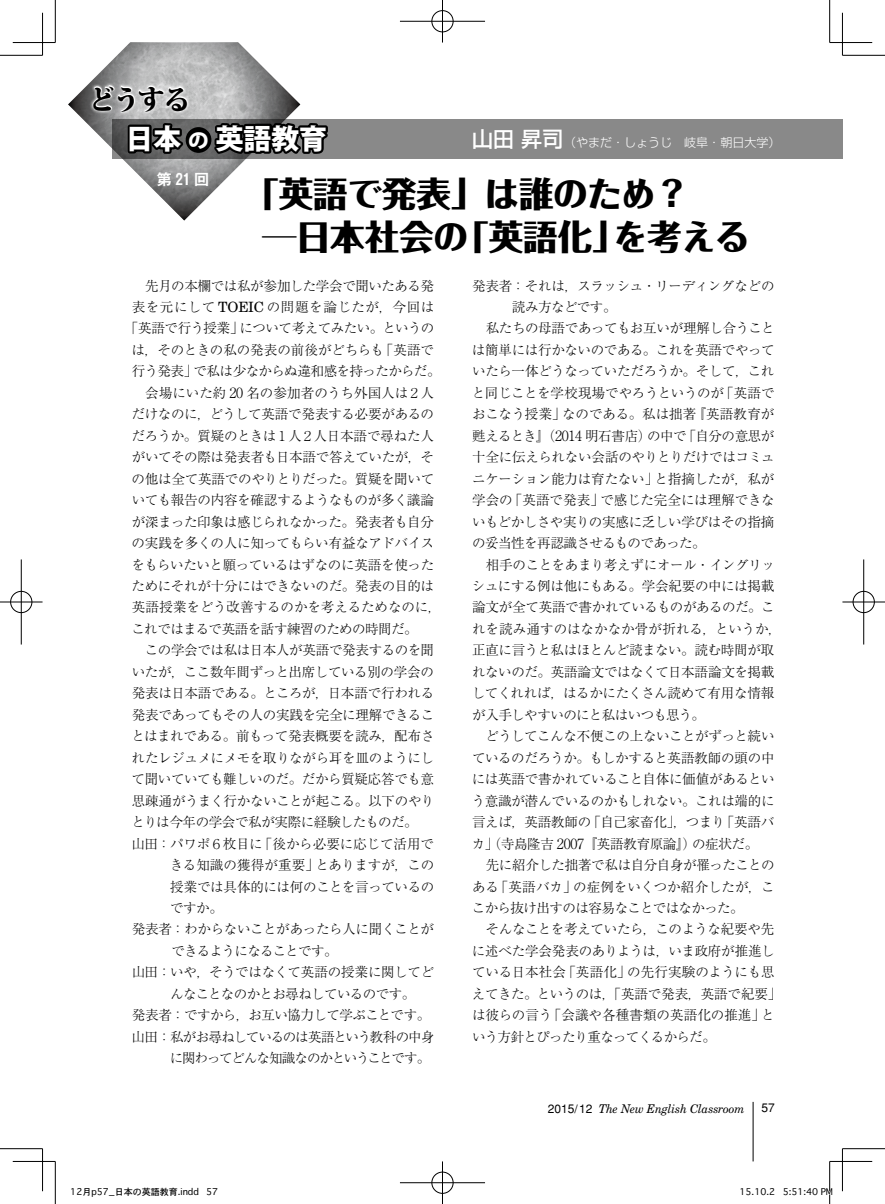
<style>
.page{position:relative;width:885px;height:1204px;background:#fff}
.page>*{position:absolute;margin:0;border:0;box-sizing:border-box;transform-origin:0 0}
.t1{font:800 34.5px/43.5px "Folk Pro";letter-spacing:-.005em;color:#000}
.t2{font:800 27.75px "Koz Go Pro";color:#fff}
.t3{font:800 27.75px "Koz Min Pro";color:#000}
.t4{font:700 15px "Gothic MB101 Pro De";color:#fff}
.t5{font:300 13.5px "Ryumin Pro";letter-spacing:-.025em;color:#000}
.t6{font:300 13.5px "Ryumin Pro";color:#000}
.t7{font:300 13.5px "Ryumin Pro";letter-spacing:-.005em;color:#000}
.t8{font:300 13.5px "Ryumin Pro";letter-spacing:.005em;color:#000}
.t9{font:300 13.5px "Ryumin Pro";letter-spacing:-.045em;color:#000}
.t10{font:300 13.5px "Ryumin Pro";letter-spacing:-.075em;color:#000}
.t11{font:300 13.5px "Ryumin Pro";letter-spacing:.04em;color:#000}
.t12{font:300 13.5px "Ryumin Pro";letter-spacing:-.08em;color:#000}
.t13{font:300 13.5px "Ryumin Pro";letter-spacing:-.055em;color:#000}
.t14{font:300 13.5px "Ryumin Pro";letter-spacing:-.065em;color:#000}
.t15{font:italic 12px "New Century Schlbk";letter-spacing:-.01em;color:#000;scale:.95 1}
.t16{font:300 12px "Shin Go Pro";color:#fff}
.t17{font:500 12px "Gothic BBB";color:#000}
.t18{font:9px "Osaka";color:#000}
.s1{font-size:20.55px}
.s2{font-weight:500;font-size:21px}
.s3{font-family:"New Century Schlbk";font-weight:400;font-size:14.1px}
.s4{font-size:14.1px}
.s5{font-family:"Helvetica";font-style:normal}
</style>
<div class="page">
<div style="left:112px;top:119px;width:730px;height:40px;background:#898989"></div>
<svg style="left:68px;top:43px;width:260px;height:177px"></svg>
<div style="left:186px;top:127px;width:25px;height:26px;background:#000;border-radius:50%"></div>
<hr style="left:752px;top:1101px;width:1px;height:60px;background:#000">
<hr style="left:0;top:55px;width:43px;height:1px;background:#000">
<hr style="left:842px;top:55px;width:42px;height:1px;background:#000">
<hr style="left:0;top:1148px;width:43px;height:1px;background:#000">
<hr style="left:842px;top:1148px;width:42px;height:1px;background:#000">
<hr style="left:55px;top:0;width:1px;height:43px;background:#000">
<hr style="left:55px;top:1161px;width:1px;height:42px;background:#000">
<hr style="left:829px;top:0;width:1px;height:43px;background:#000">
<hr style="left:829px;top:1161px;width:1px;height:42px;background:#000">
<hr style="left:13px;top:42px;width:42px;height:1px;background:#000">
<hr style="left:829px;top:42px;width:43px;height:1px;background:#000">
<hr style="left:13px;top:1161px;width:42px;height:1px;background:#000">
<hr style="left:829px;top:1161px;width:43px;height:1px;background:#000">
<hr style="left:42px;top:13px;width:1px;height:42px;background:#000">
<hr style="left:42px;top:1148px;width:1px;height:43px;background:#000">
<hr style="left:842px;top:13px;width:1px;height:42px;background:#000">
<hr style="left:842px;top:1148px;width:1px;height:43px;background:#000">
<div style="left:431px;top:10px;width:23px;height:23px;border:2px solid #fff;border-radius:50%"></div>
<hr style="left:400px;top:20px;width:85px;height:2px;background:#fff">
<hr style="left:441px;top:0;width:2px;height:43px;background:#fff">
<div style="left:431px;top:10px;width:22px;height:22px;border:1px solid #000;border-radius:50%"></div>
<hr style="left:400px;top:21px;width:85px;height:1px;background:#000">
<hr style="left:442px;top:0;width:1px;height:43px;background:#000">
<div style="left:431px;top:1170px;width:23px;height:24px;border:2px solid #fff;border-radius:50%"></div>
<hr style="left:400px;top:1181px;width:85px;height:2px;background:#fff">
<hr style="left:441px;top:1161px;width:2px;height:42px;background:#fff">
<div style="left:431px;top:1171px;width:22px;height:22px;border:1px solid #000;border-radius:50%"></div>
<hr style="left:400px;top:1182px;width:85px;height:1px;background:#000">
<hr style="left:442px;top:1161px;width:1px;height:42px;background:#000">
<div style="left:10px;top:590px;width:23px;height:23px;border:2px solid #fff;border-radius:50%"></div>
<hr style="left:0;top:601px;width:43px;height:2px;background:#fff">
<hr style="left:20px;top:559px;width:2px;height:85px;background:#fff">
<div style="left:10px;top:591px;width:22px;height:21px;border:1px solid #000;border-radius:50%"></div>
<hr style="left:0;top:601px;width:43px;height:1px;background:#000">
<hr style="left:21px;top:559px;width:1px;height:85px;background:#000">
<div style="left:851px;top:590px;width:24px;height:23px;border:2px solid #fff;border-radius:50%"></div>
<hr style="left:842px;top:601px;width:42px;height:2px;background:#fff">
<hr style="left:862px;top:559px;width:2px;height:85px;background:#fff">
<div style="left:852px;top:591px;width:22px;height:21px;border:1px solid #000;border-radius:50%"></div>
<hr style="left:842px;top:601px;width:42px;height:1px;background:#000">
<hr style="left:863px;top:559px;width:1px;height:85px;background:#000">
<svg style="left:829px;top:1186px;width:2px;height:9px"></svg>
<h2 class="t3" style="left:88px;top:79px;width:104px">どうする</h2>
<h2 class="t2" style="left:126px;top:121px;width:203px">日本<span class="s1">の</span>英語教育</h2>
<p class="t16" style="left:472px;top:133px;width:309px"><span class="s2">山田 昇司</span> （やまだ・しょうじ　岐阜・朝日大学）</p>
<h1 class="t1" style="left:262px;top:167px;width:489px;text-indent:-18px">「英語で発表」は誰のため？<br>─日本社会の「英語化」を考える</h1>
<p class="t5" style="left:145px;top:275px;width:290px">先月の本欄では私が参加した学会で聞いたある発</p>
<p class="t11" style="left:132px;top:296px;width:304px">表を元にして <span class="s3">TOEIC</span> の問題を論じたが，今回は</p>
<p class="t5" style="left:125px;top:318px;width:311px">「英語で行う授業」について考えてみたい。というの</p>
<p class="t7" style="left:132px;top:339px;width:304px">は，そのときの私の発表の前後がどちらも「英語で</p>
<p class="t5" style="left:132px;top:361px;width:310px">行う発表」で私は少なからぬ違和感を持ったからだ。</p>
<p class="t6" style="left:145px;top:382px;width:290px">会場にいた約 <span class="s4">20</span> 名の参加者のうち外国人は２人</p>
<p class="t5" style="left:132px;top:403px;width:304px">だけなのに，どうして英語で発表する必要があるの</p>
<p class="t5" style="left:132px;top:425px;width:304px">だろうか。質疑のときは１人２人日本語で尋ねた人</p>
<p class="t5" style="left:132px;top:446px;width:304px">がいてその際は発表者も日本語で答えていたが，そ</p>
<p class="t5" style="left:132px;top:468px;width:304px">の他は全て英語でのやりとりだった。質疑を聞いて</p>
<p class="t5" style="left:132px;top:489px;width:304px">いても報告の内容を確認するようなものが多く議論</p>
<p class="t5" style="left:132px;top:511px;width:304px">が深まった印象は感じられなかった。発表者も自分</p>
<p class="t5" style="left:132px;top:532px;width:304px">の実践を多くの人に知ってもらい有益なアドバイス</p>
<p class="t5" style="left:131px;top:554px;width:304px">をもらいたいと願っているはずなのに英語を使った</p>
<p class="t5" style="left:132px;top:575px;width:304px">ためにそれが十分にはできないのだ。発表の目的は</p>
<p class="t7" style="left:132px;top:596px;width:311px">英語授業をどう改善するのかを考えるためなのに，</p>
<p class="t5" style="left:131px;top:618px;width:288px">これではまるで英語を話す練習のための時間だ。</p>
<p class="t5" style="left:145px;top:639px;width:291px">この学会では私は日本人が英語で発表するのを聞</p>
<p class="t5" style="left:132px;top:661px;width:304px">いたが，ここ数年間ずっと出席している別の学会の</p>
<p class="t5" style="left:132px;top:682px;width:304px">発表は日本語である。ところが，日本語で行われる</p>
<p class="t5" style="left:132px;top:704px;width:304px">発表であってもその人の実践を完全に理解できるこ</p>
<p class="t5" style="left:131px;top:725px;width:304px">とはまれである。前もって発表概要を読み，配布さ</p>
<p class="t5" style="left:132px;top:747px;width:304px">れたレジュメにメモを取りながら耳を皿のようにし</p>
<p class="t5" style="left:132px;top:768px;width:304px">て聞いていても難しいのだ。だから質疑応答でも意</p>
<p class="t5" style="left:132px;top:790px;width:304px">思疎通がうまく行かないことが起こる。以下のやり</p>
<p class="t5" style="left:131px;top:811px;width:288px">とりは今年の学会で私が実際に経験したものだ。</p>
<p class="t5" style="left:131px;top:832px;width:304px">山田：パワポ６枚目に「後から必要に応じて活用で</p>
<p class="t8" style="left:170px;top:854px;width:266px">きる知識の獲得が重要」とありますが，この</p>
<p class="t5" style="left:170px;top:875px;width:265px">授業では具体的には何のことを言っているの</p>
<p class="t5" style="left:170px;top:897px;width:54px">ですか。</p>
<p class="t5" style="left:132px;top:918px;width:304px">発表者：わからないことがあったら人に聞くことが</p>
<p class="t14" style="left:171px;top:940px;width:168px">できるようになることです。</p>
<p class="t5" style="left:132px;top:961px;width:304px">山田：いや，そうではなくて英語の授業に関してど</p>
<p class="t9" style="left:170px;top:983px;width:247px">んなことなのかとお尋ねしているのです。</p>
<p class="t5" style="left:132px;top:1004px;width:300px">発表者：ですから，お互い協力して学ぶことです。</p>
<p class="t10" style="left:132px;top:1025px;width:304px">山田：私がお尋ねしているのは英語という教科の中身</p>
<p class="t12" style="left:170px;top:1047px;width:262px">に関わってどんな知識なのかということです。</p>
<p class="t4" style="left:157px;top:167px;width:54px">第21回</p>
<p class="t5" style="left:472px;top:275px;width:304px">発表者：それは，スラッシュ・リーディングなどの</p>
<p class="t5" style="left:512px;top:296px;width:106px">読み方などです。</p>
<p class="t5" style="left:485px;top:318px;width:290px">私たちの母語であってもお互いが理解し合うこと</p>
<p class="t5" style="left:472px;top:339px;width:304px">は簡単には行かないのである。これを英語でやって</p>
<p class="t5" style="left:472px;top:361px;width:304px">いたら一体どうなっていただろうか。そして，これ</p>
<p class="t5" style="left:472px;top:382px;width:304px">と同じことを学校現場でやろうというのが「英語で</p>
<p class="t7" style="left:472px;top:403px;width:304px">おこなう授業」なのである。私は拙著『英語教育が</p>
<p class="t5" style="left:472px;top:425px;width:303px">甦えるとき』（<span class="s4">2014</span> 明石書店）の中で「自分の意思が</p>
<p class="t5" style="left:472px;top:446px;width:304px">十全に伝えられない会話のやりとりだけではコミュ</p>
<p class="t5" style="left:472px;top:468px;width:304px">ニケーション能力は育たない」と指摘したが，私が</p>
<p class="t6" style="left:472px;top:489px;width:304px">学会の「英語で発表」で感じた完全には理解できな</p>
<p class="t5" style="left:472px;top:511px;width:304px">いもどかしさや実りの実感に乏しい学びはその指摘</p>
<p class="t5" style="left:472px;top:532px;width:235px">の妥当性を再認識させるものであった。</p>
<p class="t5" style="left:485px;top:554px;width:290px">相手のことをあまり考えずにオール・イングリッ</p>
<p class="t5" style="left:472px;top:575px;width:304px">シュにする例は他にもある。学会紀要の中には掲載</p>
<p class="t5" style="left:472px;top:596px;width:304px">論文が全て英語で書かれているものがあるのだ。こ</p>
<p class="t8" style="left:472px;top:618px;width:311px">れを読み通すのはなかなか骨が折れる，というか，</p>
<p class="t5" style="left:472px;top:639px;width:304px">正直に言うと私はほとんど読まない。読む時間が取</p>
<p class="t5" style="left:472px;top:661px;width:304px">れないのだ。英語論文ではなくて日本語論文を掲載</p>
<p class="t5" style="left:471px;top:682px;width:304px">してくれれば，はるかにたくさん読めて有用な情報</p>
<p class="t5" style="left:472px;top:704px;width:234px">が入手しやすいのにと私はいつも思う。</p>
<p class="t5" style="left:485px;top:725px;width:291px">どうしてこんな不便この上ないことがずっと続い</p>
<p class="t5" style="left:472px;top:747px;width:304px">ているのだろうか。もしかすると英語教師の頭の中</p>
<p class="t5" style="left:472px;top:768px;width:304px">には英語で書かれていること自体に価値があるとい</p>
<p class="t5" style="left:471px;top:790px;width:304px">う意識が潜んでいるのかもしれない。これは端的に</p>
<p class="t5" style="left:472px;top:811px;width:304px">言えば，英語教師の「自己家畜化」，つまり「英語バ</p>
<p class="t5" style="left:472px;top:832px;width:288px">カ」（寺島隆吉 <span class="s4">2007</span>『英語教育原論』）の症状だ。</p>
<p class="t5" style="left:485px;top:854px;width:290px">先に紹介した拙著で私は自分自身が罹ったことの</p>
<p class="t6" style="left:472px;top:875px;width:304px">ある「英語バカ」の症例をいくつか紹介したが，こ</p>
<p class="t9" style="left:472px;top:897px;width:273px">こから抜け出すのは容易なことではなかった。</p>
<p class="t5" style="left:485px;top:918px;width:290px">そんなことを考えていたら，このような紀要や先</p>
<p class="t5" style="left:472px;top:940px;width:304px">に述べた学会発表のありようは，いま政府が推進し</p>
<p class="t6" style="left:472px;top:961px;width:304px">ている日本社会「英語化」の先行実験のようにも思</p>
<p class="t5" style="left:472px;top:983px;width:311px">えてきた。というのは，「英語で発表，英語で紀要」</p>
<p class="t6" style="left:472px;top:1004px;width:304px">は彼らの言う「会議や各種書類の英語化の推進」と</p>
<p class="t13" style="left:472px;top:1025px;width:245px">いう方針とぴったり重なってくるからだ。</p>
<p class="t15" style="left:547px;top:1101px;width:209px"><span class="s5">2015/12</span> The New English Classroom</p>
<p class="t17" style="left:761px;top:1100px;width:15px">57</p>
<p class="t18" style="left:70px;top:1185px;width:149px">12月p57_日本の英語教育.indd 57</p>
<p class="t18" style="left:739px;top:1185px;width:95px">15.10.2 5:51:40 PM</p>
</div>
